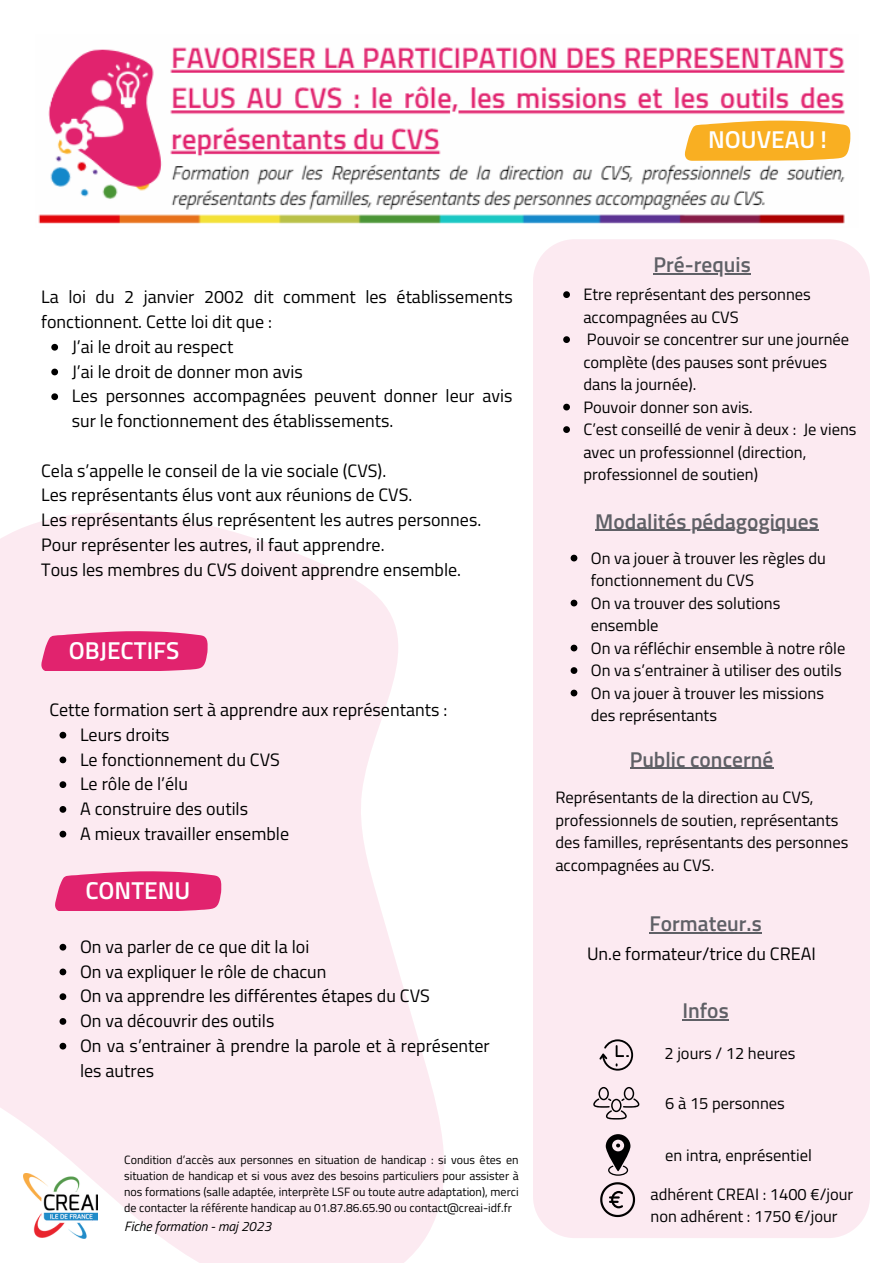
<style>
.page{position:relative;width:893px;height:1264px;background:#fff}
.page>*{position:absolute;margin:0;border:0;box-sizing:border-box;transform-origin:0 0}
.t1{font:600 24.45px "Titillium Web";color:#fff}
.t2{font:600 21.45px "Titillium Web";color:#5f6066}
.t3{font:18px/24.8px "Titillium Web";color:#000}
.t4{font:16.5px/22.5px "Titillium Web";color:#000}
.t5{font:italic 13.5px "Titillium Web";color:#000}
.t6{font:12px/16px "Titillium Web";color:#000;text-align:justify}
</style>
<div class="page">
<svg style="left:0;top:512px;width:444px;height:750px;fill:#fceaf1"></svg>
<img style="left:23px;top:1173px;width:74px;height:65px">
<div style="left:533px;top:239px;width:336px;height:999px;background:#fceaf1"></div>
<svg style="left:41px;top:631px;width:167px;height:39px;background:#e33479"></svg>
<svg style="left:55px;top:871px;width:166px;height:39px;background:#e33378"></svg>
<svg style="left:599px;top:1039px;width:34px;height:31px"></svg>
<svg style="left:593px;top:1086px;width:46px;height:33px;background:#cebfc5"></svg>
<svg style="left:600px;top:1182px;width:35px;height:34px"></svg>
<svg style="left:605px;top:1134px;width:25px;height:41px"></svg>
<img style="left:38px;top:47px;width:813px;height:177px">
<svg style="left:60px;top:731px;width:6px;height:7px"></svg>
<svg style="left:60px;top:756px;width:6px;height:7px"></svg>
<svg style="left:60px;top:781px;width:6px;height:7px"></svg>
<svg style="left:60px;top:806px;width:6px;height:6px"></svg>
<svg style="left:60px;top:830px;width:6px;height:7px"></svg>
<svg style="left:60px;top:943px;width:6px;height:7px"></svg>
<svg style="left:60px;top:968px;width:6px;height:7px"></svg>
<svg style="left:60px;top:993px;width:6px;height:7px"></svg>
<svg style="left:60px;top:1018px;width:6px;height:6px"></svg>
<svg style="left:60px;top:1042px;width:6px;height:7px"></svg>
<hr style="left:653px;top:273px;width:97px;height:1px;background:#5f6066">
<hr style="left:629px;top:767px;width:144px;height:1px;background:#5f6066">
<hr style="left:649px;top:932px;width:112px;height:1px;background:#5f6066">
<svg style="left:570px;top:554px;width:7px;height:7px"></svg>
<svg style="left:570px;top:599px;width:7px;height:7px"></svg>
<svg style="left:570px;top:644px;width:7px;height:7px"></svg>
<svg style="left:570px;top:667px;width:7px;height:7px"></svg>
<svg style="left:570px;top:689px;width:7px;height:7px"></svg>
<hr style="left:682px;top:1018px;width:46px;height:2px;background:#5f6066">
<svg style="left:563px;top:291px;width:7px;height:7px"></svg>
<svg style="left:563px;top:336px;width:7px;height:7px"></svg>
<svg style="left:563px;top:404px;width:7px;height:6px"></svg>
<svg style="left:563px;top:426px;width:7px;height:7px"></svg>
<svg style="left:51px;top:344px;width:7px;height:6px"></svg>
<svg style="left:51px;top:368px;width:7px;height:7px"></svg>
<svg style="left:51px;top:393px;width:7px;height:7px"></svg>
<hr style="left:595px;top:530px;width:223px;height:1px;background:#5f6066">
<svg style="left:684px;top:121px;width:166px;height:40px;background:#f9b535"></svg>
<h1 class="t1" style="left:708px;top:121px;width:120px">NOUVEAU !</h1>
<p class="t3" style="left:41px;top:284px;width:473px">La loi du 2 janvier 2002 dit comment les établissements fonctionnent. Cette loi dit que :</p>
<p class="t3" style="left:72px;top:334px;width:442px">J’ai le droit au respect<br>J’ai le droit de donner mon avis<br>Les personnes accompagnées peuvent donner leur avis sur le fonctionnement des établissements.</p>
<p class="t3" style="left:41px;top:457px;width:441px">Cela s’appelle le conseil de la vie sociale (CVS).<br>Les représentants élus vont aux réunions de CVS.<br>Les représentants élus représentent les autres personnes.<br>Pour représenter les autres, il faut apprendre.<br>Tous les membres du CVS doivent apprendre ensemble.</p>
<h1 class="t1" style="left:69px;top:631px;width:112px">OBJECTIFS</h1>
<p class="t3" style="left:49px;top:697px;width:399px">Cette formation sert à apprendre aux représentants :</p>
<p class="t3" style="left:80px;top:721px;width:211px">Leurs droits<br>Le fonctionnement du CVS<br>Le rôle de l’élu<br>A construire des outils<br>A mieux travailler ensemble</p>
<h1 class="t1" style="left:85px;top:871px;width:106px">CONTENU</h1>
<p class="t3" style="left:80px;top:933px;width:411px">On va parler de ce que dit la loi<br>On va expliquer le rôle de chacun<br>On va apprendre les différentes étapes du CVS<br>On va découvrir des outils<br>On va s’entrainer à prendre la parole et à représenter les autres</p>
<p class="t6" style="left:124px;top:1151px;width:396px">Condition d’accès aux personnes en situation de handicap : si vous êtes en situation de handicap et si vous avez des besoins particuliers pour assister à nos formations (salle adaptée, interprète LSF ou toute autre adaptation), merci de contacter la référente handicap au 01.87.86.65.90 ou contact@creai-idf.fr</p>
<p class="t5" style="left:124px;top:1215px;width:149px">Fiche formation - maj 2023</p>
<p class="t2" style="left:653px;top:248px;width:99px">Pré-requis</p>
<p class="t4" style="left:583px;top:283px;width:275px">Etre représentant des personnes accompagnées au CVS<br>Pouvoir se concentrer sur une journée complète (des pauses sont prévues dans la journée).<br>Pouvoir donner son avis.<br>C’est conseillé de venir à deux : Je viens avec un professionnel (direction, professionnel de soutien)</p>
<p class="t2" style="left:595px;top:504px;width:225px">Modalités pédagogiques</p>
<p class="t4" style="left:590px;top:546px;width:256px">On va jouer à trouver les règles du fonctionnement du CVS<br>On va trouver des solutions ensemble<br>On va réfléchir ensemble à notre rôle<br>On va s’entrainer à utiliser des outils<br>On va jouer à trouver les missions des représentants</p>
<p class="t2" style="left:629px;top:742px;width:145px">Public concerné</p>
<p class="t4" style="left:555px;top:785px;width:294px">Représentants de la direction au CVS, professionnels de soutien, représentants des familles, représentants des personnes accompagnées au CVS.</p>
<p class="t2" style="left:649px;top:906px;width:114px">Formateur.s</p>
<p class="t3" style="left:587px;top:940px;width:230px">Un.e formateur/trice du CREAI</p>
<p class="t2" style="left:682px;top:993px;width:48px">Infos</p>
<p class="t4" style="left:664px;top:1041px;width:132px">2 jours / 12 heures</p>
<p class="t4" style="left:665px;top:1091px;width:121px">6 à 15 personnes</p>
<p class="t4" style="left:665px;top:1143px;width:148px">en intra, enprésentiel</p>
<p class="t4" style="left:650px;top:1182px;width:204px">adhérent CREAI : 1400 €/jour non adhérent : 1750 €/jour</p>
</div>
